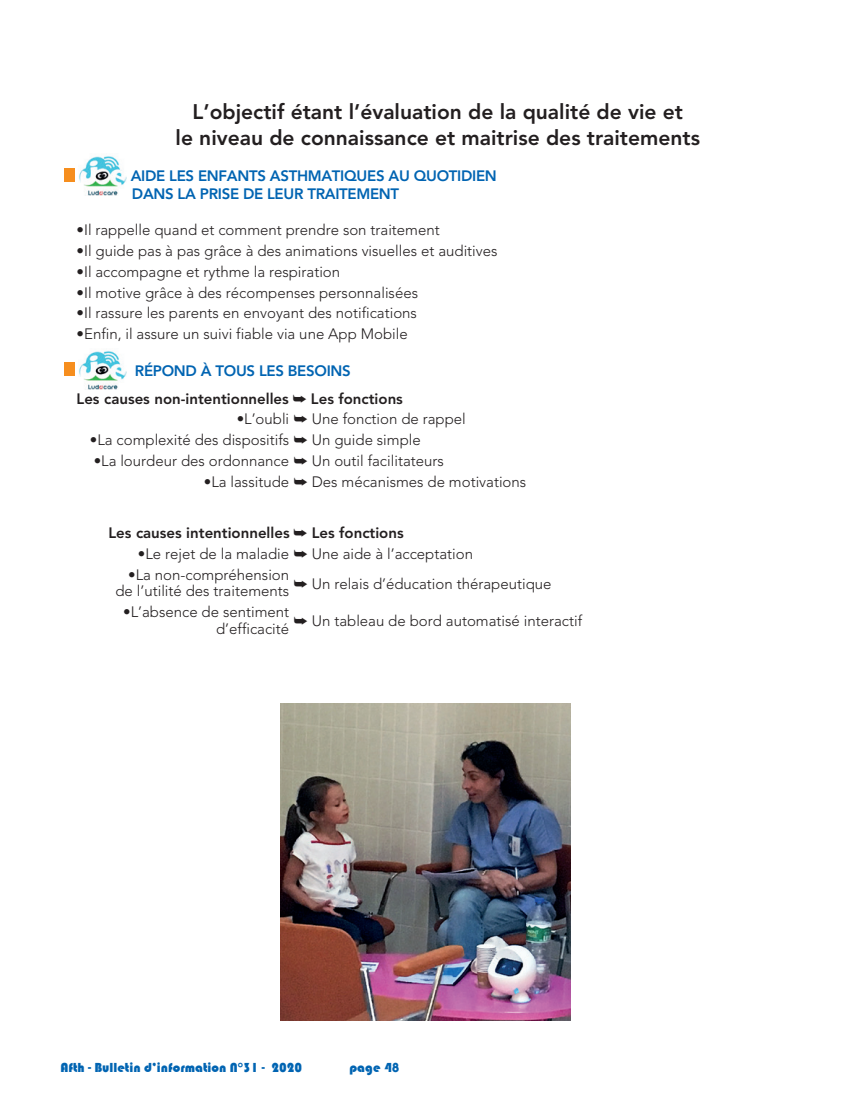
<style>
.page{position:relative;width:851px;height:1106px;background:#fff}
.page>*{position:absolute;margin:0;border:0;box-sizing:border-box;transform-origin:0 0}
.t1{font:800 21px/25.2px "Avenir";color:#231f20;text-align:center}
.t2{font:300 15px "Avenir";color:#231f20}
.t3{font:800 15px/18px "Avenir";letter-spacing:-.02em;color:#0164b2}
.t4{font:800 15px "Avenir";color:#231f20}
.t5{font:13.5px "Bauhaus 93";color:#0164b2}
</style>
<div class="page">
<div style="left:64px;top:168px;width:10px;height:13px;background:#f68e1e"></div>
<img style="left:79px;top:156px;width:48px;height:39px">
<div style="left:64px;top:363px;width:10px;height:13px;background:#f68e1e"></div>
<img style="left:79px;top:351px;width:48px;height:39px">
<img style="left:280px;top:703px;width:290px;height:317px">
<h1 class="t1" style="left:175px;top:99px;width:526px">L’objectif étant l’évaluation de la qualité de vie et<br>le niveau de connaissance et maitrise des traitements</h1>
<p class="t3" style="left:131px;top:167px;width:367px">AIDE LES ENFANTS ASTHMATIQUES AU QUOTIDIEN<br>DANS LA PRISE DE LEUR TRAITEMENT</p>
<p class="t2" style="left:77px;top:221px;width:364px">•Il rappelle quand et comment prendre son traitement</p>
<p class="t2" style="left:77px;top:242px;width:422px">•Il guide pas à pas grâce à des animations visuelles et auditives</p>
<p class="t2" style="left:77px;top:263px;width:265px">•Il accompagne et rythme la respiration</p>
<p class="t2" style="left:77px;top:284px;width:343px">•Il motive grâce à des récompenses personnalisées</p>
<p class="t2" style="left:77px;top:304px;width:342px">•Il rassure les parents en envoyant des notifications</p>
<p class="t2" style="left:77px;top:325px;width:332px">•Enfin, il assure un suivi fiable via une App Mobile</p>
<p class="t3" style="left:135px;top:362px;width:217px">RÉPOND À TOUS LES BESOINS</p>
<p class="t4" style="left:77px;top:389px;width:214px">Les causes non-intentionnelles</p>
<p class="t4" style="left:311px;top:389px;width:93px">Les fonctions</p>
<p class="t2" style="left:237px;top:410px;width:54px">•L’oubli</p>
<p class="t2" style="left:312px;top:410px;width:155px">Une fonction de rappel</p>
<p class="t2" style="left:90px;top:431px;width:201px">•La complexité des dispositifs</p>
<p class="t2" style="left:312px;top:431px;width:110px">Un guide simple</p>
<p class="t2" style="left:94px;top:452px;width:197px">•La lourdeur des ordonnance</p>
<p class="t2" style="left:312px;top:452px;width:133px">Un outil facilitateurs</p>
<p class="t2" style="left:204px;top:473px;width:87px">•La lassitude</p>
<p class="t2" style="left:312px;top:473px;width:216px">Des mécanismes de motivations</p>
<p class="t4" style="left:108px;top:524px;width:183px">Les causes intentionnelles</p>
<p class="t4" style="left:312px;top:524px;width:93px">Les fonctions</p>
<p class="t2" style="left:138px;top:545px;width:153px">•Le rejet de la maladie</p>
<p class="t2" style="left:312px;top:545px;width:163px">Une aide à l’acceptation</p>
<p class="t2" style="left:128px;top:566px;width:162px">•La non-compréhension</p>
<p class="t2" style="left:312px;top:575px;width:241px">Un relais d’éducation thérapeutique</p>
<p class="t2" style="left:115px;top:582px;width:175px">de l’utilité des traitements</p>
<p class="t2" style="left:123px;top:603px;width:167px">•L’absence de sentiment</p>
<p class="t2" style="left:312px;top:612px;width:272px">Un tableau de bord automatisé interactif</p>
<p class="t2" style="left:216px;top:619px;width:75px">d’efficacité</p>
<p class="t5" style="left:60px;top:1059px;width:243px">Afth - Bulletin d’information N°31 - 2020</p>
<p class="t5" style="left:349px;top:1059px;width:51px">page 48</p>
</div>
